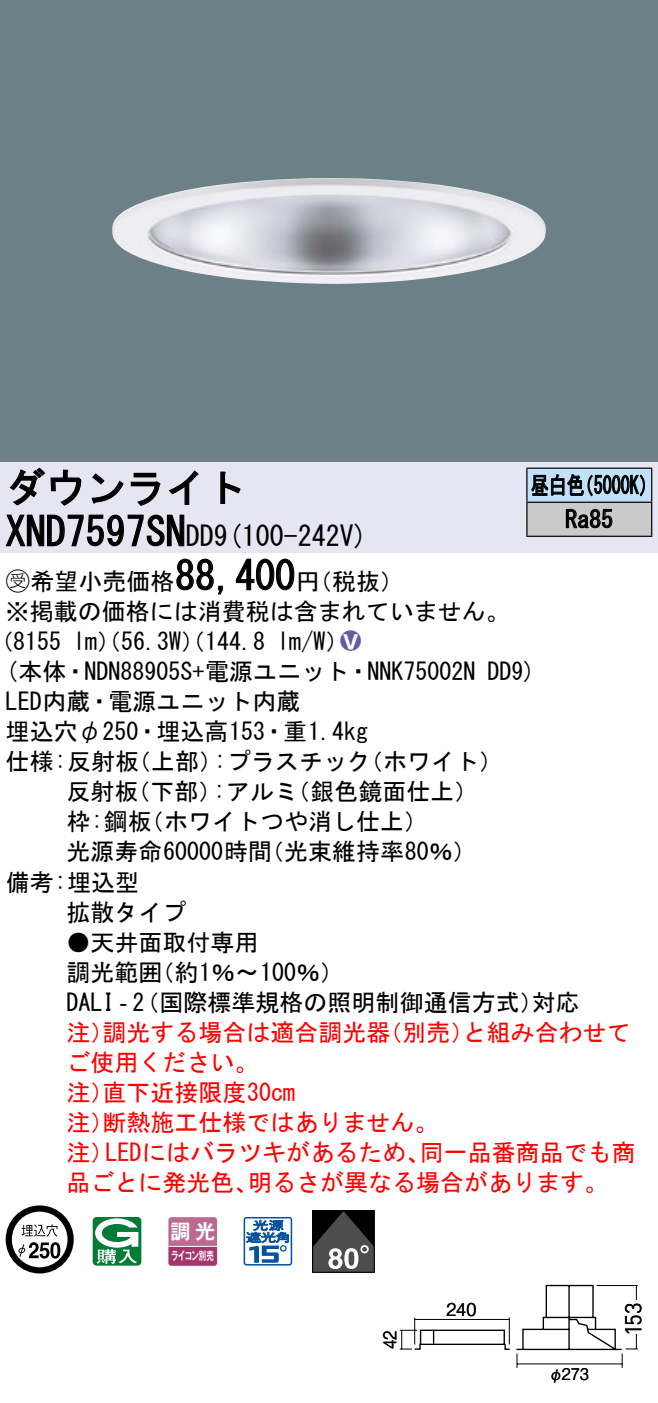
<style>
.page{position:relative;width:658px;height:1403px;background:#fff}
.page>*{position:absolute;margin:0;border:0;box-sizing:border-box;transform-origin:0 0}
.t1{font:40px "MS Gothic";color:#000}
.t2{font:28px "MS Gothic";color:#000}
.t3{font:24px/30.4px "MS Gothic";color:#000}
.t4{font:24px/30px "MS Gothic";color:#f00}
.t5{font:24px/34px "MS Gothic";color:#000;scale:.75 1}
.t6{font:24px "Ford Classification 1";color:#635aa0}
.t7{font:22.8px "DINOT";color:#000}
.t8{font:20px "Gothic MB101 Pro De Bold 90 pv RKSJ H";color:#fff}
.t9{font:17.6px "Gothic BBB Pro Medium 90 pv RKSJ H";color:#000;scale:.9 1}
.t10{font:17.6px "Gothic BBB Pro Medium 90 pv RKSJ H";color:#000;scale:.85 1}
.t11{font:16px "Gothic BBB Pro Medium 90 pv RKSJ H";color:#000;scale:.9 1}
.t12{font:11.6px "Gothic MB101 Pro De Bold 90 pv RKSJ H";letter-spacing:-.05em;color:#fff;scale:.65 1}
.s1{font-size:28px}
.s2{font-family:"Ford Classification 1"}
.s3{color:#fff}
</style>
<div class="page">
<div style="left:0;top:0;width:658px;height:462px;background:#6c8087"></div>
<img style="left:112px;top:178px;width:434px;height:106px">
<div style="left:0;top:462px;width:658px;height:90px;background:#e6e5f2"></div>
<svg style="left:9px;top:467px;width:73px;height:39px"></svg>
<svg style="left:91px;top:473px;width:33px;height:30px"></svg>
<svg style="left:130px;top:472px;width:30px;height:34px"></svg>
<svg style="left:168px;top:470px;width:30px;height:35px"></svg>
<svg style="left:220px;top:471px;width:21px;height:33px"></svg>
<svg style="left:5px;top:514px;width:180px;height:33px"></svg>
<svg style="left:176px;top:558px;width:47px;height:37px"></svg>
<svg style="left:236px;top:558px;width:59px;height:32px"></svg>
<svg style="left:6px;top:1205px;width:68px;height:68px"></svg>
<svg style="left:50px;top:1241px;width:10px;height:17px"></svg>
<svg style="left:93px;top:1217px;width:48px;height:48px"></svg>
<svg style="left:168px;top:1217px;width:49px;height:48px;background:#b65a85"></svg>
<hr style="left:168px;top:1245px;width:49px;height:1px;background:#fff">
<svg style="left:243px;top:1217px;width:49px;height:48px"></svg>
<div style="left:312px;top:1209px;width:62px;height:63px;border:1px solid #000"></div>
<svg style="left:312px;top:1210px;width:62px;height:61px;background:#464646"></svg>
<div style="left:527px;top:468px;width:124px;height:34px;background:#c1e1fa"></div>
<div style="left:527px;top:502px;width:124px;height:34px;background:#cacaca"></div>
<hr style="left:526px;top:467px;width:126px;height:2px;background:#000">
<hr style="left:526px;top:468px;width:1px;height:33px;background:#000">
<hr style="left:651px;top:468px;width:1px;height:33px;background:#000">
<hr style="left:526px;top:501px;width:126px;height:2px;background:#000">
<hr style="left:526px;top:502px;width:1px;height:33px;background:#000">
<hr style="left:651px;top:502px;width:1px;height:33px;background:#000">
<hr style="left:526px;top:535px;width:126px;height:2px;background:#000">
<svg style="left:531px;top:474px;width:114px;height:23px"></svg>
<svg style="left:565px;top:508px;width:47px;height:20px"></svg>
<svg style="left:400px;top:1284px;width:238px;height:83px"></svg>
<h1 class="t1" style="left:6px;top:467px;width:242px">ダウンライト</h1>
<p class="t2" style="left:214px;top:522px;width:155px">(9 100-242 (V</p>
<h1 class="t1" style="left:6px;top:511px;width:210px">XND7597SN<span class="s1">DD</span></h1>
<h1 class="t1" style="left:175px;top:555px;width:121px">88,400</h1>
<p class="t3" style="left:6px;top:566px;width:505px"><span class="s2">B</span>希望小売価格<br>※掲載の価格には消費税は含まれていません。</p>
<p class="t6" style="left:340px;top:629px;width:22px">2<span class="s3">8</span></p>
<p class="t3" style="left:296px;top:566px;width:109px">（円税抜(</p>
<p class="t3" style="left:277px;top:626px;width:73px">l m (W/</p>
<p class="t3" style="left:-11px;top:626px;width:74px">（8155</p>
<p class="t3" style="left:73px;top:626px;width:193px">lm）（56.3 ）（W 144.8</p>
<p class="t5" style="left:565px;top:468px;width:65px;text-indent:-34px">昼白色<br>Ra85</p>
<p class="t5" style="left:575px;top:468px;width:109px">（5000 (K</p>
<p class="t3" style="left:6px;top:656px;width:471px">(本体・NDN88905 +S 電源ユニット・NNK75002N</p>
<p class="t3" style="left:6px;top:686px;width:296px">LED内蔵・電源ユニット内蔵</p>
<p class="t3" style="left:6px;top:716px;width:364px">埋込穴φ250・埋込高153・重1.4kg</p>
<p class="t3" style="left:359px;top:746px;width:145px">（ホワイト(</p>
<p class="t3" style="left:487px;top:656px;width:50px">DD (9</p>
<p class="t3" style="left:214px;top:746px;width:158px">:プラスチック</p>
<p class="t3" style="left:6px;top:746px;width:135px">仕様:反射板</p>
<p class="t3" style="left:127px;top:746px;width:97px">（上部）</p>
<p class="t3" style="left:66px;top:776px;width:73px">反射板</p>
<p class="t3" style="left:126px;top:776px;width:97px">（下部）</p>
<p class="t3" style="left:213px;top:776px;width:86px">:アルミ</p>
<p class="t3" style="left:286px;top:776px;width:193px">（銀色鏡面仕上(</p>
<p class="t3" style="left:66px;top:806px;width:87px">枠:鋼板</p>
<p class="t3" style="left:140px;top:806px;width:289px">（ホワイトつや消し仕上(</p>
<p class="t3" style="left:66px;top:836px;width:207px">光源寿命60000時間</p>
<p class="t3" style="left:6px;top:866px;width:135px">備考:埋込型</p>
<p class="t3" style="left:66px;top:896px;width:121px">拡散タイプ</p>
<p class="t3" style="left:150px;top:926px;width:195px;text-indent:-84px">●天井面取付専用<br>（約1％〜100％(</p>
<p class="t3" style="left:260px;top:836px;width:218px">（光束維持率80％(</p>
<p class="t3" style="left:66px;top:956px;width:97px">調光範囲</p>
<p class="t3" style="left:66px;top:986px;width:478px">DALI‐（2 国際標準規格の照明制御通信方式）</p>
<p class="t4" style="left:462px;top:1016px;width:169px">と組み合わせて</p>
<p class="t3" style="left:531px;top:986px;width:49px">対応</p>
<p class="t4" style="left:102px;top:1016px;width:289px">調光する場合は適合調光器</p>
<p class="t4" style="left:378px;top:1016px;width:97px">（別売）</p>
<p class="t4" style="left:66px;top:1016px;width:49px">注）</p>
<p class="t4" style="left:66px;top:1046px;width:193px">ご使用ください。</p>
<p class="t4" style="left:102px;top:1076px;width:194px">直下近接限度30cm</p>
<p class="t4" style="left:102px;top:1076px;width:337px;text-indent:-36px">注）<br>断熱施工仕様ではありません。</p>
<p class="t4" style="left:66px;top:1106px;width:49px">注）</p>
<p class="t4" style="left:66px;top:1136px;width:49px">注）</p>
<p class="t4" style="left:105px;top:1136px;width:326px">LEDにはバラツキがあるため、</p>
<p class="t4" style="left:420px;top:1136px;width:217px">同一品番商品でも商</p>
<p class="t4" style="left:66px;top:1166px;width:193px">品ごとに発光色、</p>
<p class="t4" style="left:248px;top:1166px;width:362px">明るさが異なる場合があります。</p>
<p class="t8" style="left:171px;top:1214px;width:46px">調光</p>
<p class="t12" style="left:171px;top:1245px;width:67px">ライコン別売</p>
<p class="t10" style="left:376px;top:1348px;width:24px;rotate:-90deg">42</p>
<p class="t9" style="left:446px;top:1294px;width:35px">240</p>
<p class="t11" style="left:549px;top:1360px;width:46px">φ273</p>
<p class="t7" style="left:618px;top:1335px;width:35px;rotate:-90deg">153</p>
</div>
